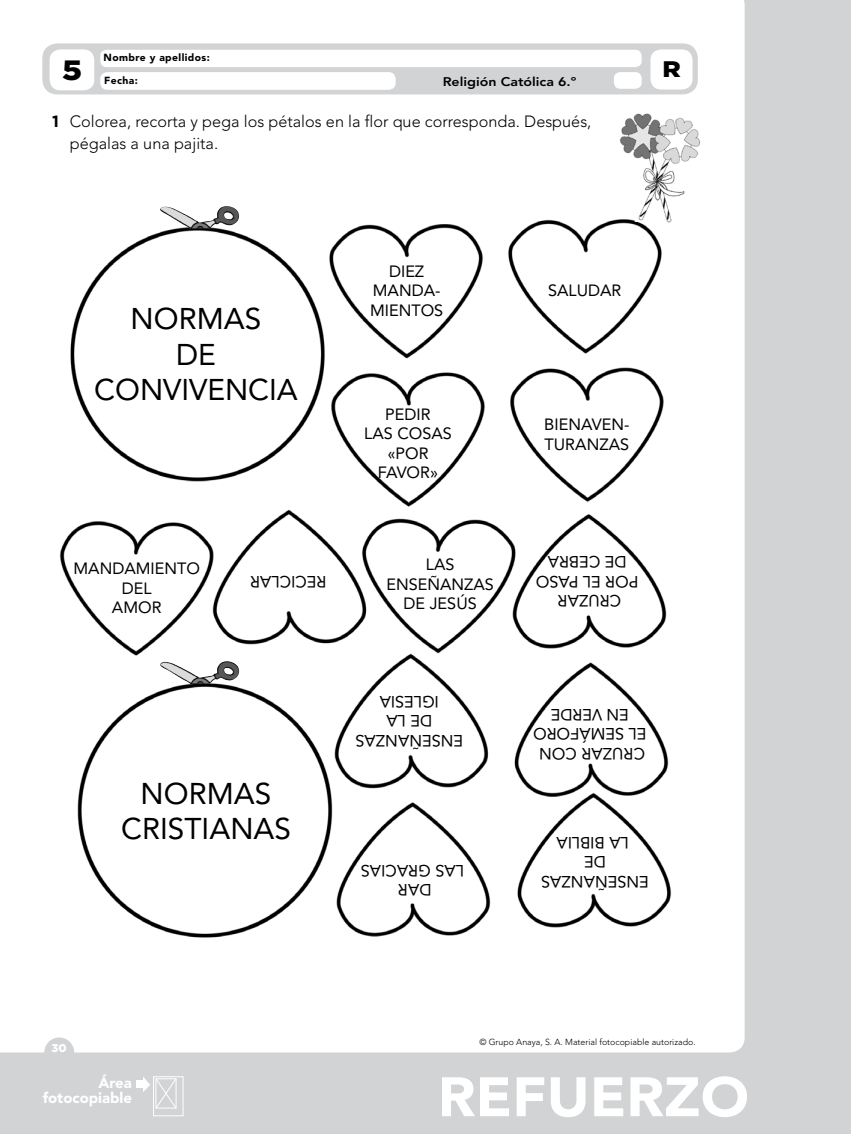
<style>
.page{position:relative;width:851px;height:1134px;background:#fff}
.page>*{position:absolute;margin:0;border:0;box-sizing:border-box;transform-origin:0 0}
.t1{font:900 55px "Avenir LT Std";color:#fff;scale:1.06 1}
.textoAvenir18{font:29.75px/35.8px "Avenir LT Std";color:#000;text-align:center}
.t2{font:900 27.88px "Gotham";color:#000;scale:1.13 1}
.t3{font:900 22.5px "Gotham";color:#000;scale:1.13 1}
.textoAvenir13{font:16.25px/19.5px "Avenir LT Std";color:#000;text-align:center}
.t4{font:300 16.25px/21.2px "Avenir LT Std";color:#000}
.t5{font:900 14.88px/14.9px "Avenir LT Std";color:#fff;text-align:right}
.t6{font:800 12.5px "Avenir LT Std";color:#000;scale:1.13 1}
.nuclTextoNo{font:900 11.25px "Gotham";color:#fff}
.t7{font:900 10.25px "Avenir LT Std";letter-spacing:.04em;color:#000}
.nuclTextoNo-2{font:300 8.75px "Avenir LT Std";color:#000}
.s1{font-family:"Gotham";font-weight:700}
</style>
<div class="page">
<div style="left:0;top:0;width:850px;height:1134px;background:#d1d3d4"></div>
<div style="left:0;top:0;width:744px;height:1052px;background:#fff"></div>
<div style="left:153px;top:1076px;width:30px;height:40px;border:1px solid #fff"></div>
<svg style="left:143px;top:1076px;width:34px;height:33px"></svg>
<div style="left:136px;top:1081px;width:8px;height:7px;background:#fff"></div>
<div style="left:42px;top:43px;width:655px;height:51px;background:#d1d3d4;border-radius:15px"></div>
<div style="left:50px;top:49px;width:44px;height:41px;background:#fff;border-radius:11px"></div>
<div style="left:613px;top:72px;width:28px;height:17px;background:#fff;border-radius:6px"></div>
<div style="left:650px;top:49px;width:42px;height:41px;background:#fff;border-radius:11px"></div>
<div style="left:100px;top:72px;width:295px;height:18px;background:#fff;border-radius:7px"></div>
<div style="left:100px;top:50px;width:541px;height:17px;background:#fff;border-radius:6px"></div>
<div style="left:42px;top:211px;width:661px;height:736px;background:#fff"></div>
<img style="left:617px;top:110px;width:86px;height:117px">
<img style="left:160px;top:206px;width:79px;height:23px">
<img style="left:160px;top:661px;width:79px;height:23px">
<div style="left:44px;top:1037px;width:30px;height:30px;background:#d1d3d4;border-radius:50%"></div>
<p class="t2" style="left:62px;top:51px;width:19px">5</p>
<p class="t7" style="left:103px;top:51px;width:108px">Nombre y apellidos:</p>
<p class="t7" style="left:104px;top:74px;width:35px">Fecha:</p>
<p class="t6" style="left:442px;top:74px;width:120px">Religión Católica 6.º</p>
<p class="t4" style="left:70px;top:111px;width:523px;text-indent:-18px"><span class="s1">1</span> Colorea, recorta y pega los pétalos en la flor que corresponda. Después, pégalas a una pajita.</p>
<p class="t3" style="left:662px;top:53px;width:18px">R</p>
<p class="textoAvenir18" style="left:94px;top:301px;width:205px">NORMAS<br>DE<br>CONVIVENCIA</p>
<p class="textoAvenir13" style="left:73px;top:559px;width:128px">MANDAMIENTO</p>
<p class="textoAvenir13" style="left:122px;top:578px;width:31px">DEL</p>
<p class="textoAvenir13" style="left:112px;top:598px;width:51px">AMOR</p>
<p class="textoAvenir13" style="left:326px;top:591px;width:78px;rotate:-180deg">RECICLAR</p>
<p class="textoAvenir13" style="left:370px;top:262px;width:75px">DIEZ<br>MANDA-<br>MIENTOS</p>
<p class="textoAvenir13" style="left:364px;top:405px;width:89px">PEDIR<br>LAS COSAS</p>
<p class="textoAvenir13" style="left:378px;top:444px;width:62px">«POR<br>FAVOR»</p>
<p class="textoAvenir13" style="left:426px;top:555px;width:30px">LAS</p>
<p class="textoAvenir13" style="left:386px;top:574px;width:109px">ENSEÑANZAS</p>
<p class="textoAvenir13" style="left:403px;top:594px;width:75px">DE JESÚS</p>
<p class="textoAvenir18" style="left:141px;top:776px;width:132px">NORMAS</p>
<p class="textoAvenir18" style="left:121px;top:811px;width:171px">CRISTIANAS</p>
<p class="textoAvenir13" style="left:439px;top:711px;width:61px;rotate:-180deg">IGLESIA</p>
<p class="textoAvenir13" style="left:432px;top:731px;width:47px;rotate:-180deg">DE LA</p>
<p class="textoAvenir13" style="left:463px;top:750px;width:109px;rotate:-180deg">ENSEÑANZAS</p>
<p class="textoAvenir13" style="left:464px;top:880px;width:105px;rotate:-180deg">LAS GRACIAS</p>
<p class="textoAvenir13" style="left:431px;top:900px;width:35px;rotate:-180deg">DAR</p>
<p class="textoAvenir13" style="left:548px;top:281px;width:75px">SALUDAR</p>
<p class="textoAvenir13" style="left:544px;top:415px;width:87px">BIENAVEN-</p>
<p class="textoAvenir13" style="left:544px;top:434px;width:86px">TURANZAS</p>
<p class="textoAvenir13" style="left:626px;top:571px;width:80px;rotate:-180deg">DE CEBRA</p>
<p class="textoAvenir13" style="left:638px;top:591px;width:104px;rotate:-180deg">POR EL PASO</p>
<p class="textoAvenir13" style="left:621px;top:610px;width:65px;rotate:-180deg">CRUZAR</p>
<p class="textoAvenir13" style="left:628px;top:724px;width:79px;rotate:-180deg">EN VERDE</p>
<p class="textoAvenir13" style="left:646px;top:743px;width:115px;rotate:-180deg">EL SEMÁFORO</p>
<p class="textoAvenir13" style="left:645px;top:763px;width:107px;rotate:-180deg">CRUZAR CON</p>
<p class="textoAvenir13" style="left:629px;top:852px;width:74px;rotate:-180deg">LA BIBLIA</p>
<p class="textoAvenir13" style="left:605px;top:871px;width:23px;rotate:-180deg">DE</p>
<p class="textoAvenir13" style="left:648px;top:891px;width:109px;rotate:-180deg">ENSEÑANZAS</p>
<p class="nuclTextoNo" style="left:52px;top:1040px;width:17px">30</p>
<p class="nuclTextoNo-2" style="left:479px;top:1037px;width:218px">© Grupo Anaya, S. A. Material fotocopiable autorizado.</p>
<p class="t5" style="left:43px;top:1075px;width:91px">Área fotocopiable</p>
<p class="t1" style="left:437px;top:1064px;width:295px">REFUERZO</p>
</div>
